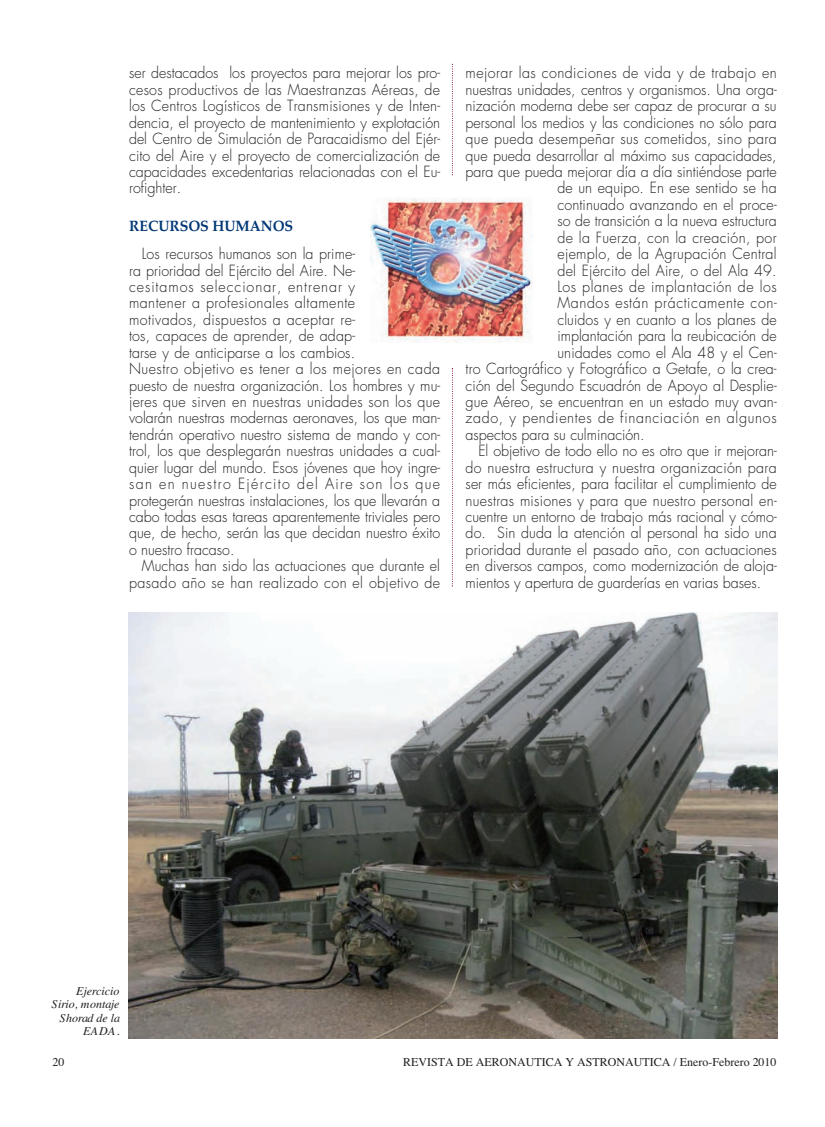
<style>
.page{position:relative;width:825px;height:1127px;background:#fff}
.page>*{position:absolute;margin:0;border:0;box-sizing:border-box;transform-origin:0 0}
.t1{font:300 15px/16.5px "Futura";letter-spacing:.005em;color:#231f20;text-align:justify;scale:.95 1}
.t2{font:300 15px "Futura";letter-spacing:.03em;color:#231f20;scale:.95 1}
.t3{font:300 15px "Futura";letter-spacing:.035em;color:#231f20;scale:.95 1}
.t4{font:300 15px "Futura";letter-spacing:.025em;color:#231f20;scale:.95 1}
.t5{font:300 15px "Futura";letter-spacing:.05em;color:#231f20;scale:.95 1}
.t6{font:300 15px "Futura";letter-spacing:.095em;color:#231f20;scale:.95 1}
.t7{font:300 15px "Futura";letter-spacing:.065em;color:#231f20;scale:.95 1}
.t8{font:300 15px "Futura";letter-spacing:.04em;color:#231f20;scale:.95 1}
.t9{font:12px "Times";color:#231f20}
.t10{font:italic 12px/13.5px "Times";color:#231f20;text-align:right}
.s1{font-family:"Palatino";font-weight:700;color:#013775}
</style>
<div class="page">
<svg style="left:452px;top:64px;width:1px;height:111px"></svg>
<svg style="left:452px;top:368px;width:1px;height:218px"></svg>
<img style="left:128px;top:613px;width:649px;height:425px">
<img style="left:371px;top:199px;width:161px;height:143px">
<p class="t1" style="left:129px;top:66px;width:329px">ser destacados los proyectos para mejorar los pro&shy;cesos productivos de las Maestranzas Aéreas, de los Centros Logísticos de Transmisiones y de Inten&shy;dencia, el proyecto de mantenimiento y explotación del Centro de Simulación de Paracaidismo del Ejér&shy;cito del Aire y el proyecto de comercialización de capacidades excedentarias relacionadas con el Eu&shy;rofighter.</p>
<p class="t1" style="left:142px;top:212px;width:226px;line-height:28.3px;text-indent:-13px"><span class="s1">RECURSOS HUMANOS<br></span>Los recursos humanos son la prime-</p>
<p class="t1" style="left:129px;top:263px;width:239px">ra prioridad del Ejército del Aire. Ne-</p>
<p class="t7" style="left:129px;top:280px;width:239px">cesitamos seleccionar, entrenar y</p>
<p class="t2" style="left:129px;top:296px;width:239px">mantener a profesionales altamente</p>
<p class="t2" style="left:129px;top:312px;width:239px">motivados, dispuestos a aceptar re-</p>
<p class="t1" style="left:129px;top:329px;width:239px">tos, capaces de aprender, de adap-</p>
<p class="t1" style="left:129px;top:345px;width:239px">tarse y de anticiparse a los cambios.</p>
<p class="t3" style="left:129px;top:362px;width:329px">Nuestro objetivo es tener a los mejores en cada</p>
<p class="t1" style="left:129px;top:378px;width:329px">puesto de nuestra organización. Los hombres y mu-</p>
<p class="t1" style="left:129px;top:395px;width:329px">jeres que sirven en nuestras unidades son los que</p>
<p class="t1" style="left:129px;top:411px;width:329px">volarán nuestras modernas aeronaves, los que man-</p>
<p class="t1" style="left:129px;top:427px;width:329px">tendrán operativo nuestro sistema de mando y con-</p>
<p class="t1" style="left:129px;top:444px;width:329px">trol, los que desplegarán nuestras unidades a cual-</p>
<p class="t1" style="left:129px;top:460px;width:329px">quier lugar del mundo. Esos jóvenes que hoy ingre-</p>
<p class="t6" style="left:129px;top:477px;width:329px">san en nuestro Ejército del Aire son los que</p>
<p class="t1" style="left:129px;top:493px;width:329px">protegerán nuestras instalaciones, los que llevarán a</p>
<p class="t1" style="left:129px;top:510px;width:329px">cabo todas esas tareas aparentemente triviales pero</p>
<p class="t1" style="left:129px;top:526px;width:329px">que, de hecho, serán las que decidan nuestro éxito</p>
<p class="t1" style="left:129px;top:542px;width:112px">o nuestro fracaso.</p>
<p class="t1" style="left:142px;top:559px;width:315px">Muchas han sido las actuaciones que durante el</p>
<p class="t2" style="left:129px;top:575px;width:329px">pasado año se han realizado con el objetivo de</p>
<p class="t2" style="left:466px;top:66px;width:329px">mejorar las condiciones de vida y de trabajo en</p>
<p class="t1" style="left:466px;top:82px;width:329px">nuestras unidades, centros y organismos. Una orga-</p>
<p class="t1" style="left:466px;top:99px;width:329px">nización moderna debe ser capaz de procurar a su</p>
<p class="t1" style="left:466px;top:115px;width:329px">personal los medios y las condiciones no sólo para</p>
<p class="t4" style="left:466px;top:132px;width:329px">que pueda desempeñar sus cometidos, sino para</p>
<p class="t1" style="left:466px;top:148px;width:329px">que pueda desarrollar al máximo sus capacidades,</p>
<p class="t1" style="left:466px;top:165px;width:329px">para que pueda mejorar día a día sintiéndose parte</p>
<p class="t1" style="left:557px;top:181px;width:232px">de un equipo. En ese sentido se ha</p>
<p class="t1" style="left:557px;top:197px;width:232px">continuado avanzando en el proce-</p>
<p class="t1" style="left:557px;top:214px;width:232px">so de transición a la nueva estructura</p>
<p class="t4" style="left:557px;top:230px;width:232px">de la Fuerza, con la creación, por</p>
<p class="t1" style="left:557px;top:247px;width:232px">ejemplo, de la Agrupación Central</p>
<p class="t1" style="left:557px;top:263px;width:232px">del Ejército del Aire, o del Ala 49.</p>
<p class="t3" style="left:557px;top:280px;width:232px">Los planes de implantación de los</p>
<p class="t8" style="left:557px;top:296px;width:232px">Mandos están prácticamente con-</p>
<p class="t1" style="left:557px;top:312px;width:232px">cluidos y en cuanto a los planes de</p>
<p class="t1" style="left:557px;top:329px;width:232px">implantación para la reubicación de</p>
<p class="t1" style="left:557px;top:345px;width:232px">unidades como el Ala 48 y el Cen-</p>
<p class="t1" style="left:466px;top:362px;width:329px">tro Cartográfico y Fotográfico a Getafe, o la crea-</p>
<p class="t1" style="left:466px;top:378px;width:329px">ción del Segundo Escuadrón de Apoyo al Desplie-</p>
<p class="t1" style="left:466px;top:395px;width:329px">gue Aéreo, se encuentran en un estado muy avan-</p>
<p class="t5" style="left:466px;top:411px;width:329px">zado, y pendientes de financiación en algunos</p>
<p class="t1" style="left:466px;top:427px;width:190px">aspectos para su culminación.</p>
<p class="t1" style="left:478px;top:444px;width:315px">El objetivo de todo ello no es otro que ir mejoran-</p>
<p class="t1" style="left:466px;top:460px;width:329px">do nuestra estructura y nuestra organización para</p>
<p class="t1" style="left:466px;top:477px;width:329px">ser más eficientes, para facilitar el cumplimiento de</p>
<p class="t1" style="left:466px;top:493px;width:329px">nuestras misiones y para que nuestro personal en-</p>
<p class="t1" style="left:466px;top:510px;width:329px">cuentre un entorno de trabajo más racional y cómo-</p>
<p class="t1" style="left:466px;top:526px;width:329px">do. Sin duda la atención al personal ha sido una</p>
<p class="t1" style="left:466px;top:542px;width:329px">prioridad durante el pasado año, con actuaciones</p>
<p class="t1" style="left:466px;top:559px;width:329px">en diversos campos, como modernización de aloja-</p>
<p class="t1" style="left:466px;top:575px;width:313px">mientos y apertura de guarderías en varias bases.</p>
<p class="t10" style="left:51px;top:985px;width:70px">Ejercicio<br>Sirio, montaje<br>Shorad de la<br>EADA.</p>
<p class="t9" style="left:53px;top:1058px;width:13px">20</p>
<p class="t9" style="left:403px;top:1058px;width:375px">REVISTA DE AERONAUTICA Y ASTRONAUTICA / Enero-Febrero 2010</p>
</div>
